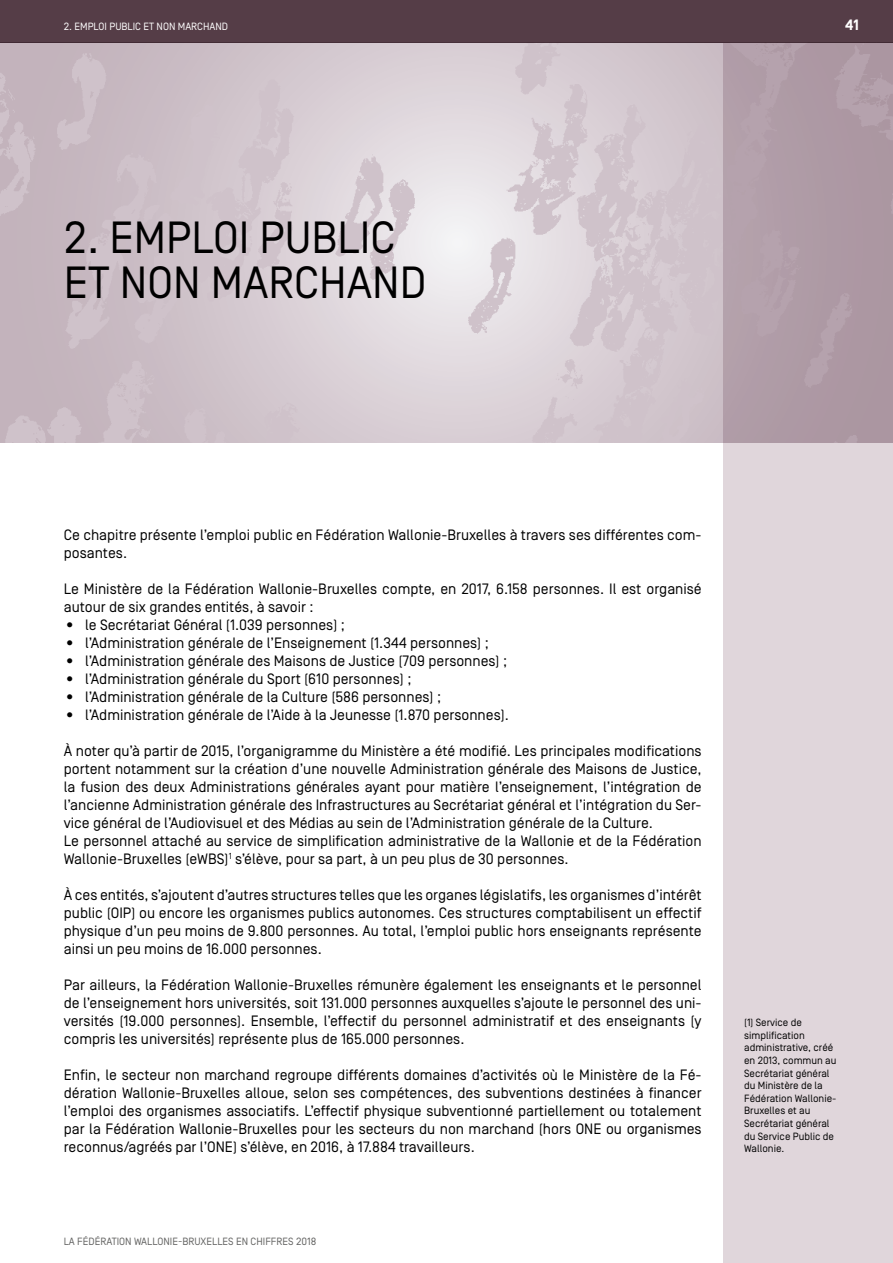
<style>
.page{position:relative;width:893px;height:1263px;background:#fff}
.page>*{position:absolute;margin:0;border:0;box-sizing:border-box;transform-origin:0 0}
.t1{font:45px/45px "Simplon BP Regular";color:#000}
.t2{font:15px/18px "Simplon BP Regular";color:#000}
.t3{font:700 15px "Simplon BP";color:#fff}
.t4{font:10.5px/12.6px "Simplon BP Regular";color:#000}
.t5{font:10.5px "Simplon BP Regular";color:#636362}
.t6{font:10.5px "Simplon BP Regular";color:#fff}
</style>
<div class="page">
<div style="left:723px;top:0;width:170px;height:1263px;background:#e0d6db"></div>
<div style="left:0;top:0;width:893px;height:43px;background:#553d47"></div>
<img style="left:0;top:43px;width:893px;height:399px">
<p class="t6" style="left:64px;top:20px;width:166px">2. EMPLOI PUBLIC ET NON MARCHAND</p>
<h1 class="t1" style="left:64px;top:214px;width:364px">2. EMPLOI PUBLIC<br>ET NON MARCHAND</h1>
<p class="t3" style="left:846px;top:16px;width:15px">41</p>
<p class="t2" style="left:64px;top:526px;width:639px">Ce chapitre présente l’emploi public en Fédération Wallonie-Bruxelles à travers ses différentes com&shy;posantes.</p>
<p class="t2" style="left:64px;top:580px;width:639px">Le Ministère de la Fédération Wallonie-Bruxelles compte, en 2017, 6.158 personnes. Il est organisé autour de six grandes entités, à savoir :</p>
<p class="t2" style="left:64px;top:616px;width:283px">• le Secrétariat Général (1.039 personnes) ;</p>
<p class="t2" style="left:64px;top:634px;width:427px">• l’Administration générale de l’Enseignement (1.344 personnes) ;</p>
<p class="t2" style="left:64px;top:652px;width:445px">• l’Administration générale des Maisons de Justice (709 personnes) ;</p>
<p class="t2" style="left:64px;top:670px;width:349px">• l’Administration générale du Sport (610 personnes) ;</p>
<p class="t2" style="left:64px;top:688px;width:379px">• l’Administration générale de la Culture (586 personnes) ;</p>
<p class="t2" style="left:64px;top:706px;width:447px">• l’Administration générale de l’Aide à la Jeunesse (1.870 personnes).</p>
<p class="t2" style="left:64px;top:742px;width:639px">À noter qu’à partir de 2015, l’organigramme du Ministère a été modifié. Les principales modifications portent notamment sur la création d’une nouvelle Administration générale des Maisons de Justice, la fusion des deux Administrations générales ayant pour matière l’enseignement, l’intégration de l’ancienne Administration générale des Infrastructures au Secrétariat général et l’intégration du Ser&shy;vice général de l’Audiovisuel et des Médias au sein de l’Administration générale de la Culture.<br>Le personnel attaché au service de simplification administrative de la Wallonie et de la Fédération Wallonie-Bruxelles (eWBS)<sup>1</sup> s’élève, pour sa part, à un peu plus de 30 personnes.</p>
<p class="t2" style="left:64px;top:886px;width:639px;text-align:justify">À ces entités, s’ajoutent d’autres structures telles que les organes législatifs, les organismes d’intérêt public (OIP) ou encore les organismes publics autonomes. Ces structures comptabilisent un effectif physique d’un peu moins de 9.800 personnes. Au total, l’emploi public hors enseignants représente ainsi un peu moins de 16.000 personnes.</p>
<p class="t2" style="left:64px;top:976px;width:639px;text-align:justify">Par ailleurs, la Fédération Wallonie-Bruxelles rémunère également les enseignants et le personnel de l’enseignement hors universités, soit 131.000 personnes auxquelles s’ajoute le personnel des uni&shy;versités (19.000 personnes). Ensemble, l’effectif du personnel administratif et des enseignants (y compris les universités) représente plus de 165.000 personnes.</p>
<p class="t2" style="left:64px;top:1066px;width:639px;text-align:justify">Enfin, le secteur non marchand regroupe différents domaines d’activités où le Ministère de la Fé&shy;dération Wallonie-Bruxelles alloue, selon ses compétences, des subventions destinées à financer l’emploi des organismes associatifs. L’effectif physique subventionné partiellement ou totalement par la Fédération Wallonie-Bruxelles pour les secteurs du non marchand (hors ONE ou organismes reconnus/agréés par l’ONE) s’élève, en 2016, à 17.884 travailleurs.</p>
<p class="t5" style="left:64px;top:1235px;width:254px">LA FÉDÉRATION WALLONIE-BRUXELLES EN CHIFFRES 2018</p>
<p class="t4" style="left:744px;top:1016px;width:94px">(1) Service de simplification administrative, créé en 2013, commun au<br>Secrétariat général du Ministère de la<br>Fédération Wallonie-<br>Bruxelles et au<br>Secrétariat général du Service Public de<br>Wallonie.</p>
</div>
